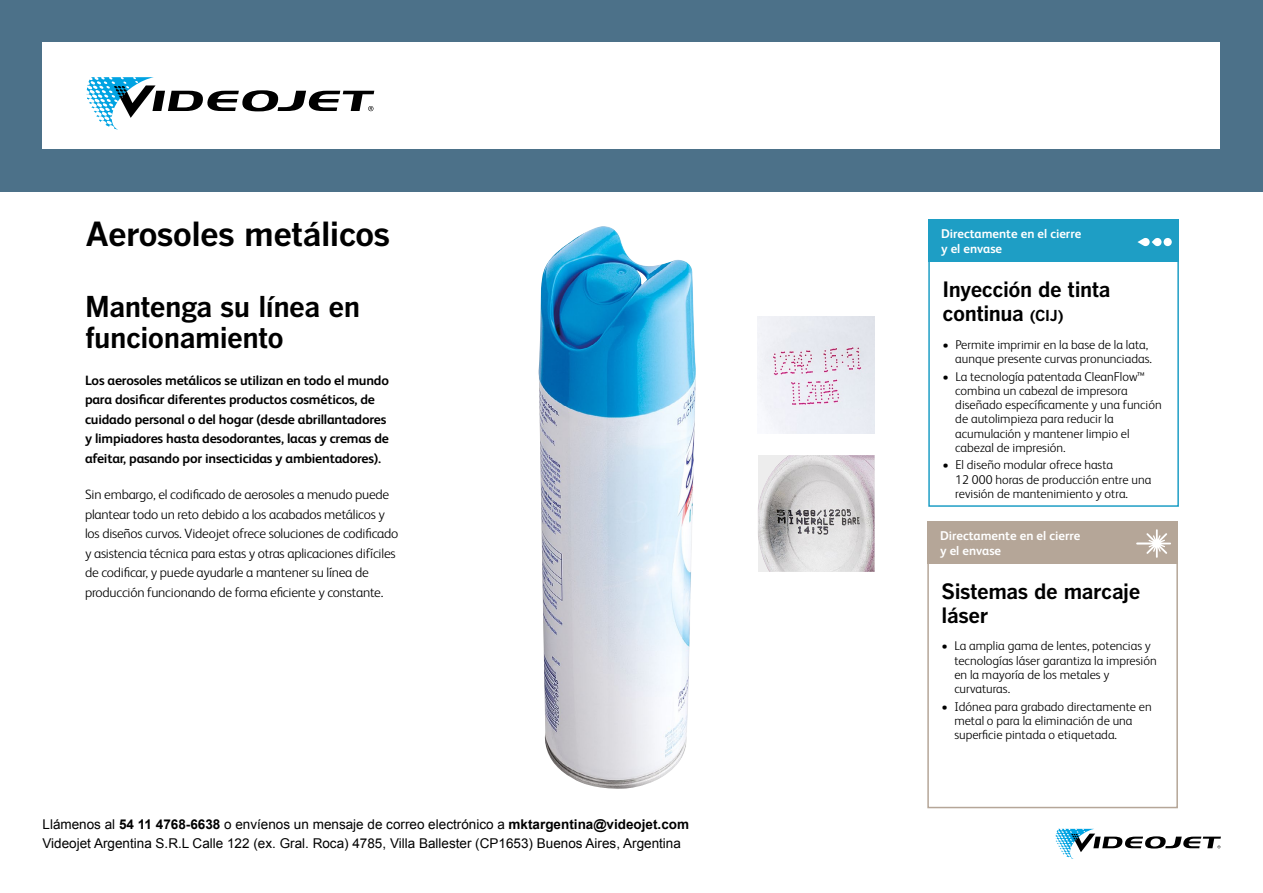
<style>
.page{position:relative;width:1263px;height:893px;background:#fff}
.page>*{position:absolute;margin:0;border:0;box-sizing:border-box;transform-origin:0 0}
.t1{font:700 33px "Benton Gothic";letter-spacing:-.025em;color:#000}
.t2{font:700 28.5px/31.5px "Benton Gothic";letter-spacing:-.02em;color:#000}
.t3{font:700 21px/24px "Benton Gothic";letter-spacing:-.025em;color:#000}
.t4{font:300 13.5px/19.5px "FS Albert Pro";letter-spacing:-.015em;color:#000}
.t5{font:700 13.5px/19.5px "FS Albert Pro";letter-spacing:-.015em;color:#000}
.t6{font:13.5px/18.5px "Arial";color:#000}
.t7{font:300 12.75px/14.2px "FS Albert Pro";color:#000}
.t8{font:700 12.75px/15px "FS Albert Pro";color:#fff}
.s1{font-weight:700}
.s2{font-size:15px}
</style>
<div class="page">
<div style="left:0;top:0;width:1263px;height:191px;background:#4c7189"></div>
<div style="left:43px;top:43px;width:1177px;height:106px;background:#fff"></div>
<div style="left:928px;top:220px;width:251px;height:287px;border:2px solid #1e9ec5"></div>
<div style="left:928px;top:220px;width:251px;height:42px;background:#1e9ec5"></div>
<div style="left:1163px;top:238px;width:9px;height:8px;background:#fff;border-radius:50%"></div>
<svg style="left:1137px;top:238px;width:24px;height:8px"></svg>
<div style="left:927px;top:521px;width:251px;height:287px;border:2px solid #b5a698"></div>
<div style="left:927px;top:521px;width:251px;height:42px;background:#b5a698"></div>
<svg style="left:1136px;top:529px;width:35px;height:29px"></svg>
<img style="left:758px;top:317px;width:116px;height:116px">
<img style="left:758px;top:455px;width:116px;height:117px">
<img style="left:538px;top:226px;width:158px;height:563px">
<svg style="left:1055px;top:829px;width:166px;height:30px"></svg>
<svg style="left:87px;top:77px;width:287px;height:53px"></svg>
<h1 class="t1" style="left:85px;top:214px;width:307px">Aerosoles metálicos</h1>
<h2 class="t2" style="left:85px;top:291px;width:277px">Mantenga su línea en funcionamiento</h2>
<p class="t5" style="left:85px;top:370px;width:305px">Los aerosoles metálicos se utilizan en todo el mundo para dosificar diferentes productos cosméticos, de cuidado personal o del hogar (desde abrillantadores y limpiadores hasta desodorantes, lacas y cremas de afeitar, pasando por insecticidas y ambientadores).</p>
<p class="t4" style="left:85px;top:484px;width:315px">Sin embargo, el codificado de aerosoles a menudo puede plantear todo un reto debido a los acabados metálicos y los diseños curvos. Videojet ofrece soluciones de codificado y asistencia técnica para estas y otras aplicaciones difíciles de codificar, y puede ayudarle a mantener su línea de producción funcionando de forma eficiente y constante.</p>
<p class="t6" style="left:43px;top:815px;width:648px">Llámenos al <span class="s1">54 11 4768-6638</span> o envíenos un mensaje de correo electrónico a <span class="s1">mktargentina@videojet.com<br></span>Videojet Argentina S.R.L Calle 122 (ex. Gral. Roca) 4785, Villa Ballester (CP1653) Buenos Aires, Argentina</p>
<p class="t8" style="left:941px;top:226px;width:142px">Directamente en el cierre y el envase</p>
<h3 class="t3" style="left:942px;top:278px;width:170px">Inyección de tinta continua <span class="s2">(CIJ)</span></h3>
<p class="t7" style="left:942px;top:337px;width:211px;text-align:right">• Permite imprimir en la base de la lata, aunque presente curvas pronunciadas.</p>
<p class="t7" style="left:955px;top:368px;width:208px;text-indent:-13px">• La tecnología patentada CleanFlow™ combina un cabezal de impresora diseñado específicamente y una función de autolimpieza para reducir la acumulación y mantener limpio el cabezal de impresión.</p>
<p class="t7" style="left:955px;top:457px;width:197px;text-indent:-13px">• El diseño modular ofrece hasta<br>12 000 horas de producción entre una revisión de mantenimiento y otra.</p>
<p class="t8" style="left:940px;top:527px;width:142px">Directamente en el cierre y el envase</p>
<h3 class="t3" style="left:941px;top:579px;width:200px">Sistemas de marcaje láser</h3>
<p class="t7" style="left:954px;top:638px;width:204px;text-indent:-13px">• La amplia gama de lentes, potencias y tecnologías láser garantiza la impresión en la mayoría de los metales y curvaturas.</p>
<p class="t7" style="left:954px;top:698px;width:199px;text-indent:-13px">• Idónea para grabado directamente en metal o para la eliminación de una superficie pintada o etiquetada.</p>
</div>
